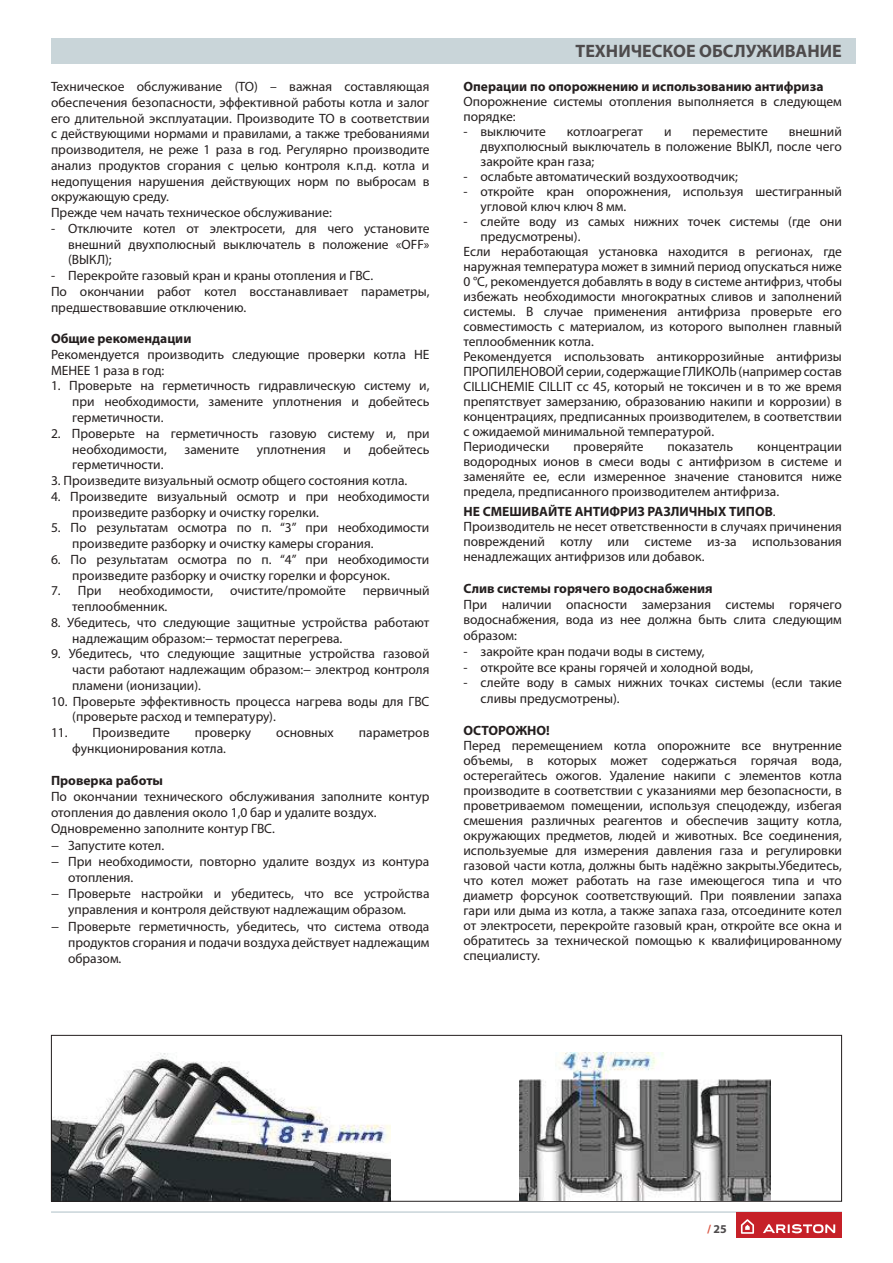
<style>
.page{position:relative;width:893px;height:1263px;background:#fff}
.page>*{position:absolute;margin:0;border:0;box-sizing:border-box;transform-origin:0 0}
.t1{font:700 18px "Myriad Pro";color:#4e4b4c}
.t2{font:13.5px/15.8px "Myriad Pro";color:#241f1f}
.t3{font:700 13.5px "Myriad Pro";color:#241f1f}
.t4{font:700 12px "Myriad Pro";color:#4e4b4c}
.s1{font-weight:700}
.s2{color:#da5845}
</style>
<div class="page">
<hr style="left:51px;top:1211px;width:791px;height:2px;background:#c9d5d9">
<div style="left:736px;top:1212px;width:106px;height:26px;background:#c62028"></div>
<svg style="left:741px;top:1219px;width:13px;height:15px"></svg>
<svg style="left:763px;top:1224px;width:72px;height:9px"></svg>
<div style="left:51px;top:38px;width:804px;height:25px;background:#c9d5d9"></div>
<img style="left:53px;top:1053px;width:338px;height:147px">
<div style="left:51px;top:1035px;width:791px;height:167px;border:1px solid #241f1f"></div>
<img style="left:519px;top:1052px;width:251px;height:149px">
<p class="t2" style="left:51px;top:79px;width:380px">Техническое обслуживание (ТО) – важная составляющая обеспечения безопасности, эффективной работы котла и залог его длительной эксплуатации. Производите ТО в соответствии с действующими нормами и правилами, а также требованиями производителя, не реже 1 раза в год. Регулярно производите анализ продуктов сгорания с целью контроля к.п.д. котла и недопущения нарушения действующих норм по выбросам в окружающую среду.<br>Прежде чем начать техническое обслуживание:</p>
<p class="t2" style="left:68px;top:221px;width:363px;text-align:justify;text-indent:-17px">- Отключите котел от электросети, для чего установите внешний двухполюсный выключатель в положение «OFF» (ВЫКЛ);</p>
<p class="t2" style="left:51px;top:268px;width:380px">- Перекройте газовый кран и краны отопления и ГВС.<br>По окончании работ котел восстанавливает параметры, предшествовавшие отключению.</p>
<p class="t3" style="left:51px;top:331px;width:142px">Общие рекомендации</p>
<p class="t2" style="left:51px;top:347px;width:380px">Рекомендуется производить следующие проверки котла НЕ<br>МЕНЕЕ 1 раза в год:</p>
<p class="t2" style="left:72px;top:378px;width:359px;text-align:justify;text-indent:-21px">1. Проверьте на герметичность гидравлическую систему и, при необходимости, замените уплотнения и добейтесь герметичности.</p>
<p class="t2" style="left:72px;top:426px;width:359px;text-indent:-21px">2. Проверьте на герметичность газовую систему и, при необходимости,</p>
<p class="t2" style="left:185px;top:441px;width:56px">замените</p>
<p class="t2" style="left:257px;top:441px;width:71px">уплотнения</p>
<p class="t2" style="left:344px;top:441px;width:9px">и</p>
<p class="t2" style="left:369px;top:441px;width:62px">добейтесь</p>
<p class="t2" style="left:72px;top:457px;width:93px">герметичности.</p>
<p class="t2" style="left:51px;top:473px;width:358px">3. Произведите визуальный осмотр общего состояния котла.</p>
<p class="t2" style="left:72px;top:489px;width:359px;text-indent:-21px">4. Произведите визуальный осмотр и при необходимости произведите разборку и очистку горелки.</p>
<p class="t2" style="left:72px;top:520px;width:359px;text-indent:-21px">5. По результатам осмотра по п. “3” при необходимости произведите разборку и очистку камеры сгорания.</p>
<p class="t2" style="left:72px;top:552px;width:359px;text-indent:-21px">6. По результатам осмотра по п. “4” при необходимости произведите разборку и очистку горелки и форсунок.</p>
<p class="t2" style="left:51px;top:583px;width:52px">7. При</p>
<p class="t2" style="left:119px;top:583px;width:96px">необходимости,</p>
<p class="t2" style="left:230px;top:583px;width:117px">очистите/промойте</p>
<p class="t2" style="left:363px;top:583px;width:68px">первичный</p>
<p class="t2" style="left:72px;top:599px;width:97px">теплообменник.</p>
<p class="t2" style="left:72px;top:615px;width:359px;text-indent:-21px">8. Убедитесь, что следующие защитные устройства работают надлежащим образом:− термостат перегрева.</p>
<p class="t2" style="left:72px;top:646px;width:359px;text-align:justify;text-indent:-21px">9. Убедитесь, что следующие защитные устройства газовой части работают надлежащим образом:− электрод контроля пламени (ионизации).</p>
<p class="t2" style="left:72px;top:693px;width:359px;text-indent:-21px">10. Проверьте эффективность процесса нагрева воды для ГВС (проверьте расход и температуру).</p>
<p class="t2" style="left:51px;top:725px;width:120px">11. Произведите</p>
<p class="t2" style="left:195px;top:725px;width:58px">проверку</p>
<p class="t2" style="left:276px;top:725px;width:59px">основных</p>
<p class="t2" style="left:359px;top:725px;width:72px">параметров</p>
<p class="t2" style="left:72px;top:741px;width:155px">функционирования котла.</p>
<p class="t3" style="left:51px;top:773px;width:113px">Проверка работы</p>
<p class="t2" style="left:51px;top:789px;width:380px">По окончании технического обслуживания заполните контур</p>
<p class="t2" style="left:51px;top:805px;width:327px">отопления до давления около 1,0 бар и удалите воздух.</p>
<p class="t2" style="left:51px;top:821px;width:225px">Одновременно заполните контур ГВС.</p>
<p class="t2" style="left:51px;top:837px;width:115px">− Запустите котел.</p>
<p class="t2" style="left:51px;top:854px;width:380px">− При необходимости, повторно удалите воздух из контура</p>
<p class="t2" style="left:68px;top:870px;width:67px">отопления.</p>
<p class="t2" style="left:51px;top:886px;width:380px">− Проверьте настройки и убедитесь, что все устройства</p>
<p class="t2" style="left:68px;top:902px;width:340px">управления и контроля действуют надлежащим образом.</p>
<p class="t2" style="left:51px;top:918px;width:380px">− Проверьте герметичность, убедитесь, что система отвода</p>
<p class="t2" style="left:68px;top:935px;width:363px">продуктов сгорания и подачи воздуха действует надлежащим</p>
<p class="t2" style="left:68px;top:951px;width:55px">образом.</p>
<h1 class="t1" style="left:575px;top:41px;width:268px">ТЕХНИЧЕСКОЕ ОБСЛУЖИВАНИЕ</h1>
<p class="t3" style="left:463px;top:79px;width:361px">Операции по опорожнению и использованию антифриза</p>
<p class="t2" style="left:463px;top:95px;width:380px;line-height:15px">Опорожнение системы отопления выполняется в следующем порядке:</p>
<p class="t2" style="left:463px;top:124px;width:84px">- выключите</p>
<p class="t2" style="left:567px;top:124px;width:78px">котлоагрегат</p>
<p class="t2" style="left:664px;top:124px;width:9px">и</p>
<p class="t2" style="left:693px;top:124px;width:77px">переместите</p>
<p class="t2" style="left:480px;top:125px;width:363px;line-height:15px;text-align:justify;text-indent:308px">внешний двухполюсный выключатель в положение ВЫКЛ, после чего закройте кран газа;</p>
<p class="t2" style="left:463px;top:169px;width:276px">- ослабьте автоматический воздухоотводчик;</p>
<p class="t2" style="left:480px;top:185px;width:363px;line-height:15px;text-indent:-17px">- откройте кран опорожнения, используя шестигранный угловой ключ ключ 8 мм.</p>
<p class="t2" style="left:463px;top:214px;width:380px">- слейте воду из самых нижних точек системы (где они</p>
<p class="t2" style="left:480px;top:229px;width:101px">предусмотрены).</p>
<p class="t2" style="left:463px;top:244px;width:380px">Если неработающая установка находится в регионах, где</p>
<p class="t2" style="left:463px;top:259px;width:380px">наружная температура может в зимний период опускаться ниже</p>
<p class="t2" style="left:463px;top:274px;width:380px">0 °C, рекомендуется добавлять в воду в системе антифриз, чтобы</p>
<p class="t2" style="left:463px;top:289px;width:380px">избежать необходимости многократных сливов и заполнений</p>
<p class="t2" style="left:463px;top:304px;width:380px">системы. В случае применения антифриза проверьте его</p>
<p class="t2" style="left:463px;top:319px;width:380px">совместимость с материалом, из которого выполнен главный</p>
<p class="t2" style="left:463px;top:334px;width:132px">теплообменник котла.</p>
<p class="t2" style="left:463px;top:349px;width:380px">Рекомендуется использовать антикоррозийные антифризы</p>
<p class="t2" style="left:463px;top:364px;width:380px">ПРОПИЛЕНОВОЙ серии, содержащие ГЛИКОЛЬ (например состав</p>
<p class="t2" style="left:463px;top:379px;width:380px">CILLICHEMIE CILLIT cc 45, который не токсичен и в то же время</p>
<p class="t2" style="left:463px;top:394px;width:380px">препятствует замерзанию, образованию накипи и коррозии) в</p>
<p class="t2" style="left:463px;top:409px;width:380px">концентрациях, предписанных производителем, в соответствии</p>
<p class="t2" style="left:463px;top:424px;width:252px">с ожидаемой минимальной температурой.</p>
<p class="t2" style="left:463px;top:439px;width:88px">Периодически</p>
<p class="t2" style="left:574px;top:439px;width:71px">проверяйте</p>
<p class="t2" style="left:667px;top:439px;width:67px">показатель</p>
<p class="t2" style="left:463px;top:440px;width:380px;line-height:15px;text-align:justify;text-indent:294px">концентрации водородных ионов в смеси воды с антифризом в системе и заменяйте ее, если измеренное значение становится ниже предела, предписанного производителем антифриза.</p>
<p class="t2" style="left:463px;top:504px;width:380px;line-height:15.3px"><span class="s1">НЕ СМЕШИВАЙТЕ АНТИФРИЗ РАЗЛИЧНЫХ ТИПОВ</span>.<br>Производитель не несет ответственности в случаях причинения повреждений котлу или системе из-за использования ненадлежащих антифризов или добавок.</p>
<p class="t3" style="left:463px;top:581px;width:251px">Слив системы горячего водоснабжения</p>
<p class="t2" style="left:463px;top:596px;width:380px;text-align:justify">При наличии опасности замерзания системы горячего водоснабжения, вода из нее должна быть слита следующим образом:</p>
<p class="t2" style="left:463px;top:644px;width:243px">- закройте кран подачи воды в систему,</p>
<p class="t2" style="left:463px;top:659px;width:291px">- откройте все краны горячей и холодной воды,</p>
<p class="t2" style="left:480px;top:675px;width:363px;text-indent:-17px">- слейте воду в самых нижних точках системы (если такие сливы предусмотрены).</p>
<p class="t3" style="left:463px;top:722px;width:88px">ОСТОРОЖНО!</p>
<p class="t2" style="left:463px;top:738px;width:380px;line-height:15px;text-align:justify">Перед перемещением котла опорожните все внутренние объемы, в которых может содержаться горячая вода, остерегайтесь ожогов. Удаление накипи с элементов котла производите в соответствии с указаниями мер безопасности, в проветриваемом помещении, используя спецодежду, избегая смешения различных реагентов и обеспечив защиту котла, окружающих предметов, людей и животных. Все соединения, используемые для измерения давления газа и регулировки газовой части котла, должны быть надёжно закрыты.Убедитесь, что котел может работать на газе имеющегося типа и что диаметр форсунок соответствующий. При появлении запаха гари или дыма из котла, а также запаха газа, отсоедините котел от электросети, перекройте газовый кран, откройте все окна и обратитесь за технической помощью к квалифицированному специалисту.</p>
<p class="t4" style="left:707px;top:1222px;width:21px"><span class="s2">/</span> 25</p>
</div>
